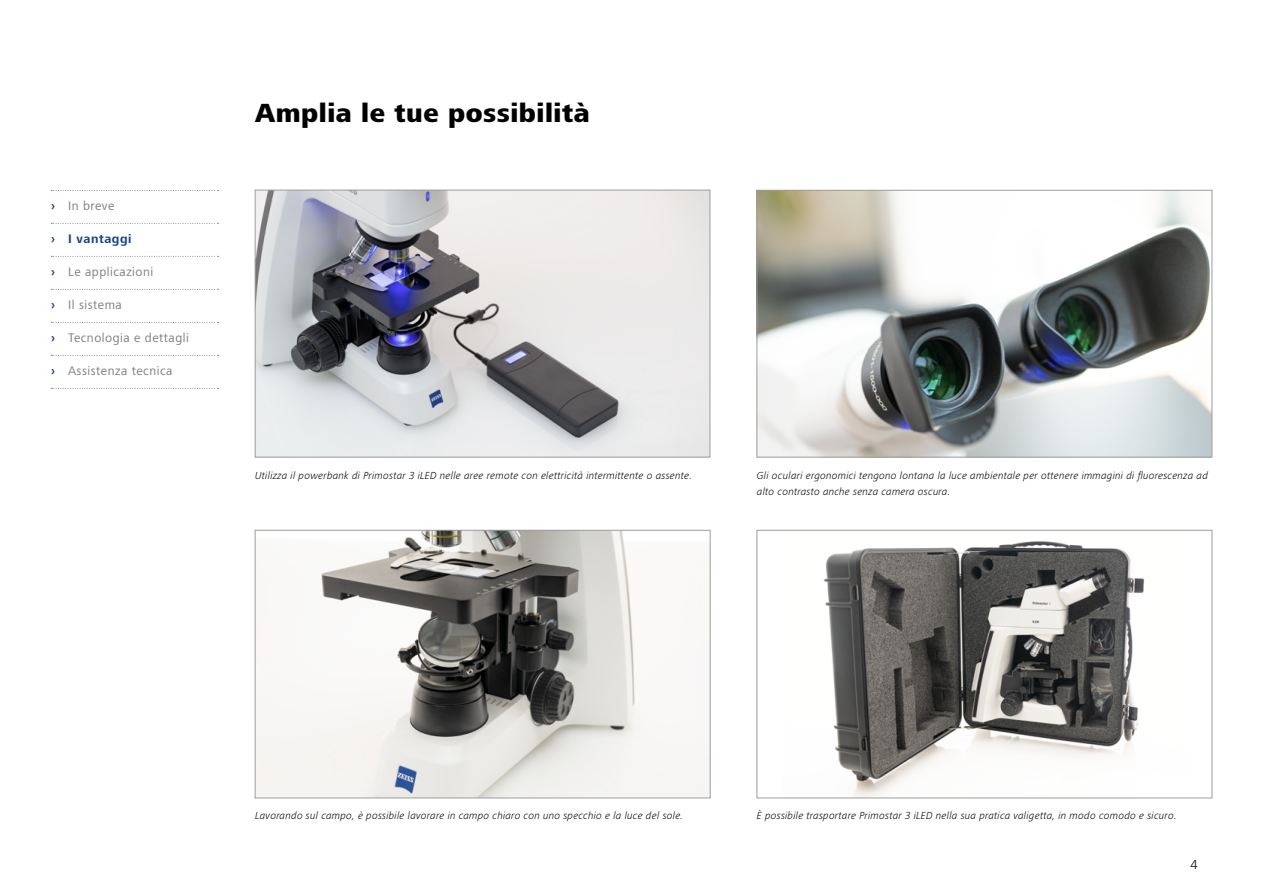
<style>
.page{position:relative;width:1263px;height:893px;background:#fff}
.page>*{position:absolute;margin:0;border:0;box-sizing:border-box;transform-origin:0 0}
.t1{font:800 27px "ZEISS Frutiger Next W1 G";letter-spacing:.02em;color:#000}
.t2{font:300 13.5px "ZEISS Frutiger Next W1 G";color:#000}
.t3{font:12.75px "ZEISS Frutiger Next W1 G";letter-spacing:.04em;color:#7c7b7b}
.t4{font:700 12.75px "ZEISS Frutiger Next W1 G";letter-spacing:.04em;color:#164194}
.t5{font:italic 300 10.5px/16.5px "ZEISS Frutiger Next W1 G";letter-spacing:.02em;color:#000}
.s1{font-weight:700;color:#164194}
</style>
<div class="page">
<img style="left:759px;top:192px;width:451px;height:263px">
<div style="left:757px;top:190px;width:455px;height:267px;border:1px solid #9d9d9c"></div>
<img style="left:257px;top:192px;width:451px;height:263px">
<div style="left:255px;top:190px;width:455px;height:267px;border:1px solid #9d9d9c"></div>
<img style="left:257px;top:532px;width:451px;height:264px">
<div style="left:255px;top:530px;width:455px;height:268px;border:1px solid #9d9d9c"></div>
<img style="left:823px;top:541px;width:322px;height:255px">
<div style="left:757px;top:530px;width:455px;height:268px;border:1px solid #9d9d9c"></div>
<svg style="left:51px;top:190px;width:168px;height:1px"></svg>
<svg style="left:51px;top:223px;width:168px;height:1px"></svg>
<svg style="left:51px;top:256px;width:168px;height:1px"></svg>
<svg style="left:51px;top:289px;width:168px;height:1px"></svg>
<svg style="left:51px;top:322px;width:168px;height:1px"></svg>
<svg style="left:51px;top:355px;width:168px;height:1px"></svg>
<svg style="left:51px;top:388px;width:168px;height:1px"></svg>
<p class="t3" style="left:51px;top:197px;width:65px"><span class="s1">›</span> In breve</p>
<p class="t4" style="left:51px;top:230px;width:82px">› I vantaggi</p>
<p class="t3" style="left:51px;top:263px;width:104px"><span class="s1">›</span> Le applicazioni</p>
<p class="t3" style="left:51px;top:296px;width:72px"><span class="s1">›</span> Il sistema</p>
<p class="t3" style="left:51px;top:329px;width:139px"><span class="s1">›</span> Tecnologia e dettagli</p>
<p class="t3" style="left:51px;top:362px;width:123px"><span class="s1">›</span> Assistenza tecnica</p>
<h1 class="t1" style="left:255px;top:93px;width:336px">Amplia le tue possibilità</h1>
<p class="t5" style="left:255px;top:467px;width:438px">Utilizza il powerbank di Primostar 3 iLED nelle aree remote con elettricità intermittente o assente.</p>
<p class="t5" style="left:757px;top:467px;width:453px">Gli oculari ergonomici tengono lontana la luce ambientale per ottenere immagini di fluorescenza ad alto contrasto anche senza camera oscura.</p>
<p class="t5" style="left:255px;top:807px;width:430px">Lavorando sul campo, è possibile lavorare in campo chiaro con uno specchio e la luce del sole.</p>
<p class="t5" style="left:757px;top:807px;width:421px">È possibile trasportare Primostar 3 iLED nella sua pratica valigetta, in modo comodo e sicuro.</p>
<p class="t2" style="left:1190px;top:855px;width:9px">4</p>
</div>
